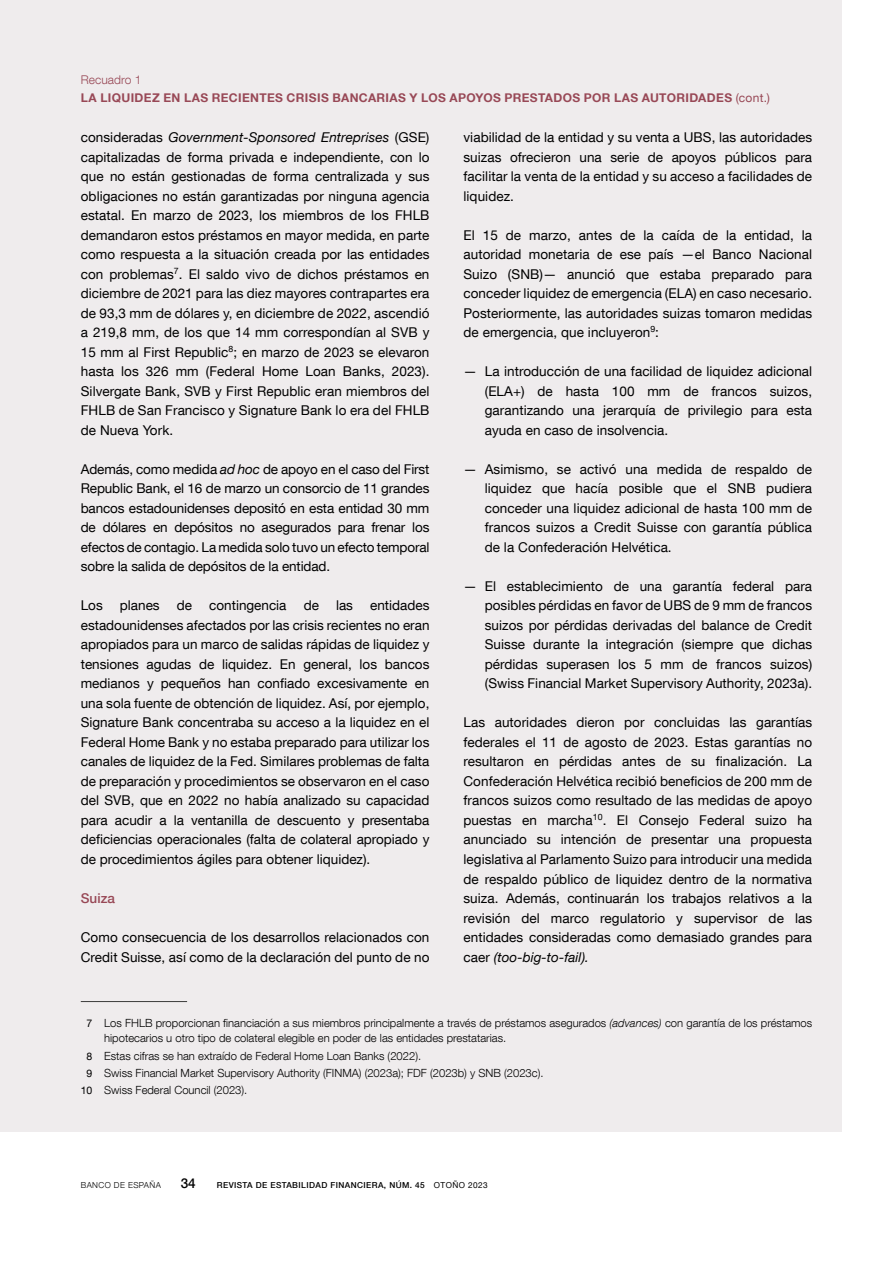
<style>
.page{position:relative;width:893px;height:1263px;background:#fff}
.page>*{position:absolute;margin:0;border:0;box-sizing:border-box;transform-origin:0 0}
.Recuadro_texto{font:13.5px/19.5px "Bd E Neue Helvetica";letter-spacing:.005em;color:#000;text-align:justify}
.Recuadro_texto_apartado{font:13.5px/19.5px "Bd E Neue Helvetica";letter-spacing:.005em;color:#000;text-align:justify}
.Recuadro_Ladillo_rango_1{font:500 13.5px "Bd E Neue Helvetica";letter-spacing:.005em;color:#984856}
.t1{font:500 13.5px "Bd E Neue Helvetica";color:#000}
.Recuadro_título{font:700 12px "Bd E Neue Helvetica";letter-spacing:.03em;color:#984856}
.Recuadro_número{font:300 12px "Bd E Neue Helvetica";letter-spacing:.005em;color:#984856}
.Recuadro_citas_10{font:300 11.25px/15px "Bd E Neue Helvetica";color:#000}
.t2{font:500 8.25px "Bd E Neue Helvetica";letter-spacing:.05em;color:#000}
.t3{font:300 8.25px "Bd E Neue Helvetica";letter-spacing:.05em;color:#000}
.s1{font-weight:400}
.s2{font-style:italic}
.s3{font-weight:400;font-size:10.5px}
</style>
<div class="page">
<div style="left:0;top:0;width:842px;height:1131px;background:#efeced"></div>
<hr style="left:81px;top:1001px;width:106px;height:1px;background:#3c3c3b">
<p class="Recuadro_número" style="left:81px;top:72px;width:62px">Recuadro 1</p>
<h4 class="Recuadro_título" style="left:81px;top:90px;width:691px">LA LIQUIDEZ EN LAS RECIENTES CRISIS BANCARIAS Y LOS APOYOS PRESTADOS POR LAS AUTORIDADES <span class="s1">(cont.)</span></h4>
<p class="Recuadro_texto" style="left:81px;top:128px;width:350px">consideradas <span class="s2">Government-Sponsored Entreprises</span> (GSE) capitalizadas de forma privada e independiente, con lo que no están gestionadas de forma centralizada y sus obligaciones no están garantizadas por ninguna agencia estatal. En marzo de 2023, los miembros de los FHLB demandaron estos préstamos en mayor medida, en parte como respuesta a la situación creada por las entidades con problemas<sup>7</sup>. El saldo vivo de dichos préstamos en diciembre de 2021 para las diez mayores contrapartes era de 93,3 mm de dólares y, en diciembre de 2022, ascendió a 219,8 mm, de los que 14 mm correspondían al SVB y 15 mm al First Republic<sup>8</sup>; en marzo de 2023 se elevaron hasta los 326 mm (Federal Home Loan Banks, 2023).<br>Silvergate Bank, SVB y First Republic eran miembros del FHLB de San Francisco y Signature Bank lo era del FHLB de Nueva York.</p>
<p class="Recuadro_texto" style="left:81px;top:459px;width:350px">Además, como medida <span class="s2">ad hoc</span> de apoyo en el caso del First Republic Bank, el 16 de marzo un consorcio de 11 grandes bancos estadounidenses depositó en esta entidad 30 mm de dólares en depósitos no asegurados para frenar los efectos de contagio. La medida solo tuvo un efecto temporal sobre la salida de depósitos de la entidad.</p>
<p class="Recuadro_texto" style="left:81px;top:596px;width:24px">Los</p>
<p class="Recuadro_texto" style="left:120px;top:596px;width:41px">planes</p>
<p class="Recuadro_texto" style="left:177px;top:596px;width:17px">de</p>
<p class="Recuadro_texto" style="left:209px;top:596px;width:79px">contingencia</p>
<p class="Recuadro_texto" style="left:304px;top:596px;width:17px">de</p>
<p class="Recuadro_texto" style="left:336px;top:596px;width:18px">las</p>
<p class="Recuadro_texto" style="left:81px;top:596px;width:350px;text-indent:289px">entidades estadounidenses afectados por las crisis recientes no eran apropiados para un marco de salidas rápidas de liquidez y tensiones agudas de liquidez. En general, los bancos medianos y pequeños han confiado excesivamente en una sola fuente de obtención de liquidez. Así, por ejemplo, Signature Bank concentraba su acceso a la liquidez en el Federal Home Bank y no estaba preparado para utilizar los canales de liquidez de la Fed. Similares problemas de falta de preparación y procedimientos se observaron en el caso del SVB, que en 2022 no había analizado su capacidad para acudir a la ventanilla de descuento y presentaba deficiencias operacionales (falta de colateral apropiado y de procedimientos ágiles para obtener liquidez).</p>
<h5 class="Recuadro_Ladillo_rango_1" style="left:81px;top:890px;width:36px">Suiza</h5>
<p class="Recuadro_texto" style="left:81px;top:927px;width:350px">Como consecuencia de los desarrollos relacionados con<br>Credit Suisse, así como de la declaración del punto de no</p>
<p class="Recuadro_texto" style="left:463px;top:128px;width:350px">viabilidad de la entidad y su venta a UBS, las autoridades suizas ofrecieron una serie de apoyos públicos para facilitar la venta de la entidad y su acceso a facilidades de liquidez.</p>
<p class="Recuadro_texto" style="left:463px;top:225px;width:350px">El 15 de marzo, antes de la caída de la entidad, la autoridad monetaria de ese país —el Banco Nacional Suizo (SNB)— anunció que estaba preparado para conceder liquidez de emergencia (ELA) en caso necesario.<br>Posteriormente, las autoridades suizas tomaron medidas de emergencia, que incluyeron<sup>9</sup>:</p>
<p class="Recuadro_texto_apartado" style="left:485px;top:362px;width:329px;text-indent:-21px">— La introducción de una facilidad de liquidez adicional (ELA+) de hasta 100 mm de francos suizos, garantizando una jerarquía de privilegio para esta ayuda en caso de insolvencia.</p>
<p class="Recuadro_texto_apartado" style="left:485px;top:459px;width:329px;text-indent:-21px">— Asimismo, se activó una medida de respaldo de liquidez que hacía posible que el SNB pudiera conceder una liquidez adicional de hasta 100 mm de francos suizos a Credit Suisse con garantía pública de la Confederación Helvética.</p>
<p class="Recuadro_texto_apartado" style="left:485px;top:576px;width:329px;text-indent:-21px">— El establecimiento de una garantía federal para posibles pérdidas en favor de UBS de 9 mm de francos suizos por pérdidas derivadas del balance de Credit Suisse durante la integración (siempre que dichas pérdidas superasen los 5 mm de francos suizos) (Swiss Financial Market Supervisory Authority, 2023a).</p>
<p class="Recuadro_texto" style="left:463px;top:713px;width:350px">Las autoridades dieron por concluidas las garantías federales el 11 de agosto de 2023. Estas garantías no resultaron en pérdidas antes de su finalización. La Confederación Helvética recibió beneficios de 200 mm de francos suizos como resultado de las medidas de apoyo puestas en marcha<sup>10</sup>. El Consejo Federal suizo ha anunciado su intención de presentar una propuesta legislativa al Parlamento Suizo para introducir una medida de respaldo público de liquidez dentro de la normativa suiza. Además, continuarán los trabajos relativos a la revisión del marco regulatorio y supervisor de las entidades consideradas como demasiado grandes para caer <span class="s2">(too-big-to-fail).</span></p>
<p class="Recuadro_citas_10" style="left:104px;top:1016px;width:709px;text-indent:-18px"><span class="s3">7</span> Los FHLB proporcionan financiación a sus miembros principalmente a través de préstamos asegurados <span class="s2">(advances)</span> con garantía de los préstamos hipotecarios u otro tipo de colateral elegible en poder de las entidades prestatarias.</p>
<p class="Recuadro_citas_10" style="left:86px;top:1048px;width:336px"><span class="s3">8</span> Estas cifras se han extraído de Federal Home Loan Banks (2022).</p>
<p class="Recuadro_citas_10" style="left:86px;top:1065px;width:459px"><span class="s3">9</span> Swiss Financial Market Supervisory Authority (FINMA) (2023a); FDF (2023b) y SNB (2023c).</p>
<p class="Recuadro_citas_10" style="left:81px;top:1082px;width:168px"><span class="s3">10</span> Swiss Federal Council (2023).</p>
<p class="t3" style="left:81px;top:1180px;width:82px">BANCO DE ESPAÑA</p>
<p class="t1" style="left:181px;top:1175px;width:16px">34</p>
<p class="t2" style="left:217px;top:1180px;width:272px">REVISTA DE ESTABILIDAD FINANCIERA, NÚM. 45 <span class="s1">OTOÑO 2023</span></p>
</div>
